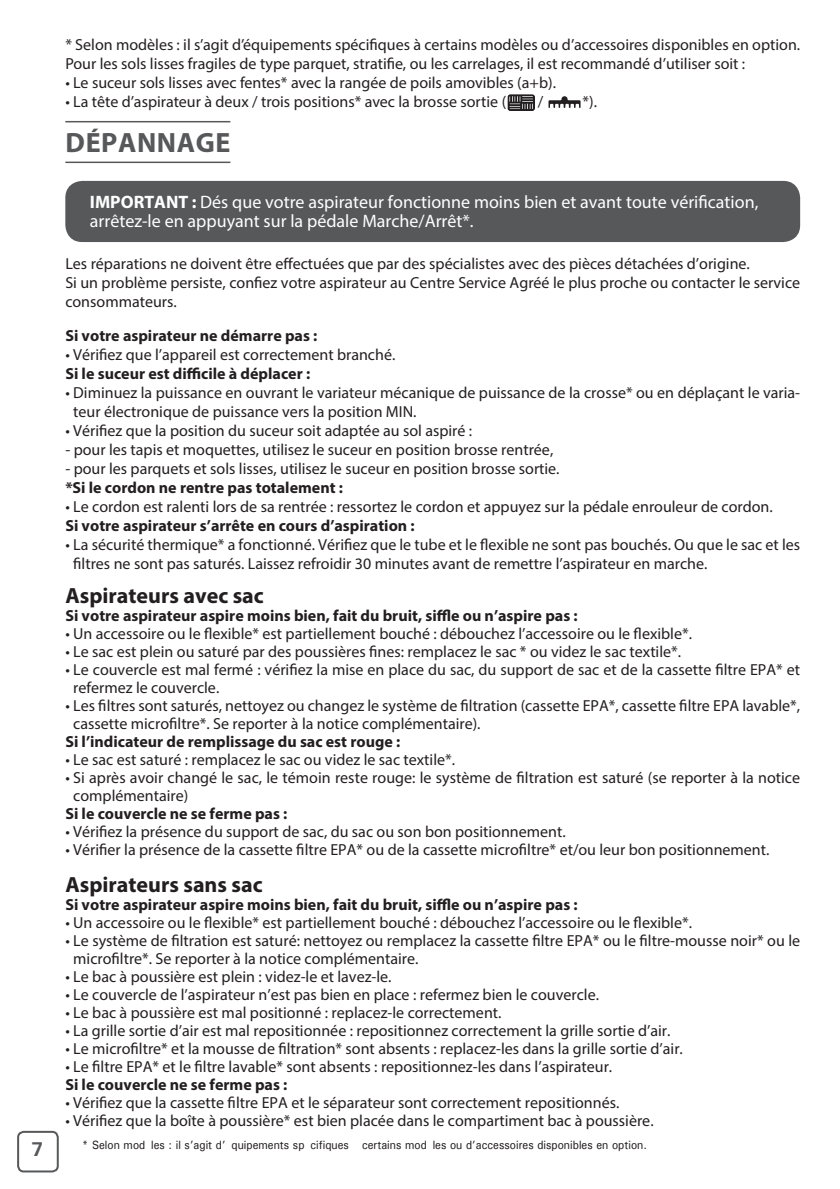
<style>
.page{position:relative;width:840px;height:1189px;background:#fff}
.page>*{position:absolute;margin:0;border:0;box-sizing:border-box;transform-origin:0 0}
.t1{font:700 28px "Myriad Pro";letter-spacing:.02em;color:#57585a}
.t2{font:700 22px "Myriad Pro";color:#231f20}
.t3{font:700 20px "Univers ATT";color:#57585a}
.t4{font:18px/19px "Myriad Pro";color:#fff}
.t5{font:16px/19px "Myriad Pro";color:#231f20}
.t6{font:700 16px "Myriad Pro";color:#231f20}
.t7{font:12px "Univers ATT";color:#231f20;scale:.9 1}
.s1{font-weight:700}
</style>
<div class="page">
<div style="left:17px;top:1130px;width:42px;height:42px;border:2px solid #57585a;border-radius:6px"></div>
<hr style="left:65px;top:121px;width:165px;height:1px;background:#57585a">
<hr style="left:65px;top:162px;width:165px;height:1px;background:#57585a">
<svg style="left:507px;top:94px;width:28px;height:17px"></svg>
<svg style="left:548px;top:96px;width:32px;height:12px"></svg>
<div style="left:65px;top:181px;width:734px;height:61px;background:#57585a;border-radius:17px"></div>
<p class="t3" style="left:31px;top:1136px;width:14px">7</p>
<p class="t5" style="left:65px;top:35px;width:736px">* Selon modèles : il s’agit d’équipements spécifiques à certains modèles ou d’accessoires disponibles en option.<br>Pour les sols lisses fragiles de type parquet, stratifie, ou les carrelages, il est recommandé d’utiliser soit :</p>
<p class="t5" style="left:65px;top:73px;width:492px">• Le suceur sols lisses avec fentes* avec la rangée de poils amovibles (a+b).</p>
<p class="t5" style="left:65px;top:92px;width:442px">• La tête d’aspirateur à deux / trois positions* avec la brosse sortie (</p>
<p class="t5" style="left:537px;top:92px;width:7px">/</p>
<p class="t5" style="left:582px;top:92px;width:16px">*).</p>
<h1 class="t1" style="left:66px;top:124px;width:166px">DÉPANNAGE</h1>
<p class="t4" style="left:90px;top:192px;width:669px"><span class="s1">IMPORTANT :</span> Dés que votre aspirateur fonctionne moins bien et avant toute vérification, arrêtez-le en appuyant sur la pédale Marche/Arrêt*.</p>
<p class="t5" style="left:65px;top:253px;width:736px">Les réparations ne doivent être effectuées que par des spécialistes avec des pièces détachées d’origine.<br>Si un problème persiste, confiez votre aspirateur au Centre Service Agréé le plus proche ou contacter le service consommateurs.</p>
<p class="t6" style="left:65px;top:325px;width:253px">Si votre aspirateur ne démarre pas :</p>
<p class="t5" style="left:65px;top:344px;width:331px">• Vérifiez que l’appareil est correctement branché.</p>
<p class="t6" style="left:65px;top:363px;width:246px">Si le suceur est difficile à déplacer :</p>
<p class="t5" style="left:73px;top:382px;width:728px;text-indent:-8px">• Diminuez la puissance en ouvrant le variateur mécanique de puissance de la crosse* ou en déplaçant le varia&shy;teur électronique de puissance vers la position MIN.</p>
<p class="t5" style="left:65px;top:420px;width:408px">• Vérifiez que la position du suceur soit adaptée au sol aspiré :</p>
<p class="t5" style="left:65px;top:439px;width:489px">- pour les tapis et moquettes, utilisez le suceur en position brosse rentrée,</p>
<p class="t5" style="left:65px;top:458px;width:495px">- pour les parquets et sols lisses, utilisez le suceur en position brosse sortie.</p>
<p class="t6" style="left:65px;top:477px;width:279px">*Si le cordon ne rentre pas totalement :</p>
<p class="t5" style="left:65px;top:496px;width:708px">• Le cordon est ralenti lors de sa rentrée : ressortez le cordon et appuyez sur la pédale enrouleur de cordon.</p>
<p class="t6" style="left:65px;top:515px;width:351px">Si votre aspirateur s’arrête en cours d’aspiration :</p>
<p class="t5" style="left:73px;top:534px;width:728px;text-indent:-8px">• La sécurité thermique* a fonctionné. Vérifiez que le tube et le flexible ne sont pas bouchés. Ou que le sac et les filtres ne sont pas saturés. Laissez refroidir 30 minutes avant de remettre l’aspirateur en marche.</p>
<h2 class="t2" style="left:65px;top:581px;width:200px">Aspirateurs avec sac</h2>
<p class="t6" style="left:65px;top:605px;width:513px">Si votre aspirateur aspire moins bien, fait du bruit, siffle ou n’aspire pas :</p>
<p class="t5" style="left:65px;top:623px;width:628px">• Un accessoire ou le flexible* est partiellement bouché : débouchez l’accessoire ou le flexible*.</p>
<p class="t5" style="left:65px;top:641px;width:617px">• Le sac est plein ou saturé par des poussières fines: remplacez le sac * ou videz le sac textile*.</p>
<p class="t5" style="left:73px;top:660px;width:728px;line-height:18px;text-indent:-8px">• Le couvercle est mal fermé : vérifiez la mise en place du sac, du support de sac et de la cassette filtre EPA* et refermez le couvercle.</p>
<p class="t5" style="left:73px;top:696px;width:728px;line-height:18px;text-indent:-8px">• Les filtres sont saturés, nettoyez ou changez le système de filtration (cassette EPA*, cassette filtre EPA lavable*, cassette microfiltre*. Se reporter à la notice complémentaire).</p>
<p class="t6" style="left:65px;top:731px;width:336px">Si l’indicateur de remplissage du sac est rouge :</p>
<p class="t5" style="left:65px;top:749px;width:391px">• Le sac est saturé : remplacez le sac ou videz le sac textile*.</p>
<p class="t5" style="left:73px;top:768px;width:728px;line-height:18px;text-indent:-8px">• Si après avoir changé le sac, le témoin reste rouge: le système de filtration est saturé (se reporter à la notice complémentaire)</p>
<p class="t6" style="left:65px;top:803px;width:223px">Si le couvercle ne se ferme pas :</p>
<p class="t5" style="left:65px;top:821px;width:501px">• Vérifiez la présence du support de sac, du sac ou son bon positionnement.</p>
<p class="t5" style="left:65px;top:839px;width:705px">• Vérifier la présence de la cassette filtre EPA* ou de la cassette microfiltre* et/ou leur bon positionnement.</p>
<h2 class="t2" style="left:65px;top:870px;width:199px">Aspirateurs sans sac</h2>
<p class="t6" style="left:65px;top:894px;width:513px">Si votre aspirateur aspire moins bien, fait du bruit, siffle ou n’aspire pas :</p>
<p class="t5" style="left:65px;top:912px;width:628px">• Un accessoire ou le flexible* est partiellement bouché : débouchez l’accessoire ou le flexible*.</p>
<p class="t5" style="left:73px;top:931px;width:728px;line-height:18px;text-indent:-8px">• Le système de filtration est saturé: nettoyez ou remplacez la cassette filtre EPA* ou le filtre-mousse noir* ou le microfiltre*. Se reporter à la notice complémentaire.</p>
<p class="t5" style="left:65px;top:966px;width:327px">• Le bac à poussière est plein : videz-le et lavez-le.</p>
<p class="t5" style="left:65px;top:984px;width:535px">• Le couvercle de l’aspirateur n’est pas bien en place : refermez bien le couvercle.</p>
<p class="t5" style="left:65px;top:1002px;width:437px">• Le bac à poussière est mal positionné : replacez-le correctement.</p>
<p class="t5" style="left:65px;top:1020px;width:606px">• La grille sortie d’air est mal repositionnée : repositionnez correctement la grille sortie d’air.</p>
<p class="t5" style="left:65px;top:1038px;width:619px">• Le microfiltre* et la mousse de filtration* sont absents : replacez-les dans la grille sortie d’air.</p>
<p class="t5" style="left:65px;top:1056px;width:548px">• Le filtre EPA* et le filtre lavable* sont absents : repositionnez-les dans l’aspirateur.</p>
<p class="t6" style="left:65px;top:1074px;width:223px">Si le couvercle ne se ferme pas :</p>
<p class="t5" style="left:65px;top:1092px;width:555px">• Vérifiez que la cassette filtre EPA et le séparateur sont correctement repositionnés.</p>
<p class="t5" style="left:65px;top:1110px;width:589px">• Vérifiez que la boîte à poussière* est bien placée dans le compartiment bac à poussière.</p>
<p class="t7" style="left:82px;top:1137px;width:629px">* Selon modèles : il s’agit d’équipements spécifiques à certains modèles ou d’accessoires disponibles en option.</p>
</div>
